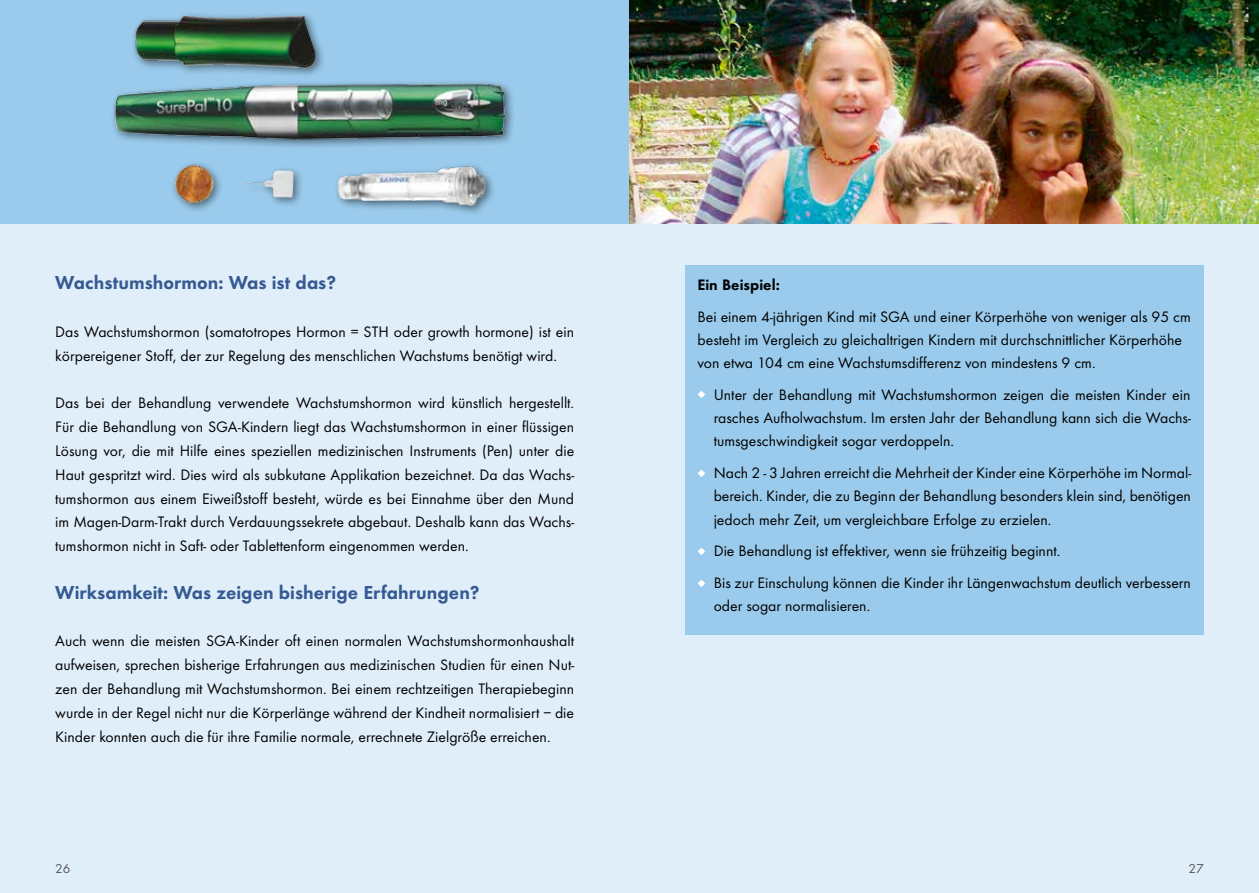
<style>
.page{position:relative;width:1259px;height:893px;background:#e0eefa}
.page>*{position:absolute;margin:0;border:0;box-sizing:border-box;transform-origin:0 0}
.t1{font:800 19.5px "Futura EF";color:#355992}
.t2{font:15.75px/23.9px "Futura EF";color:#000;text-align:justify}
.t3{font:800 15.75px "Futura EF";letter-spacing:.005em;color:#000}
.t4{font:13.5px "Futura EF";color:#575756}
.s1{color:#fff}
</style>
<div class="page">
<div style="left:685px;top:265px;width:518px;height:369px;background:#9acbec"></div>
<div style="left:0;top:0;width:629px;height:223px;background:#9acbec"></div>
<img style="left:629px;top:0;width:630px;height:223px">
<img style="left:103px;top:14px;width:424px;height:210px">
<p class="t1" style="left:55px;top:271px;width:282px">Wachstumshormon: Was ist das?</p>
<p class="t2" style="left:55px;top:320px;width:520px">Das Wachstumshormon (somatotropes Hormon = STH oder growth hormone) ist ein körpereigener Stoff, der zur Regelung des menschlichen Wachstums benötigt wird.</p>
<p class="t2" style="left:55px;top:391px;width:520px">Das bei der Behandlung verwendete Wachstumshormon wird künstlich hergestellt.<br>Für die Behandlung von SGA-Kindern liegt das Wachstumshormon in einer flüssigen Lösung vor, die mit Hilfe eines speziellen medizinischen Instruments (Pen) unter die Haut gespritzt wird. Dies wird als subkutane Applikation bezeichnet. Da das Wachs&shy;tumshormon aus einem Eiweißstoff besteht, würde es bei Einnahme über den Mund im Magen-Darm-Trakt durch Verdauungssekrete abgebaut. Deshalb kann das Wachs&shy;tumshormon nicht in Saft- oder Tablettenform eingenommen werden.</p>
<p class="t1" style="left:55px;top:581px;width:426px">Wirksamkeit: Was zeigen bisherige Erfahrungen?</p>
<p class="t2" style="left:55px;top:629px;width:520px">Auch wenn die meisten SGA-Kinder oft einen normalen Wachstumshormonhaushalt aufweisen, sprechen bisherige Erfahrungen aus medizinischen Studien für einen Nut&shy;zen der Behandlung mit Wachstumshormon. Bei einem rechtzeitigen Therapiebeginn wurde in der Regel nicht nur die Körperlänge während der Kindheit normalisiert – die Kinder konnten auch die für ihre Familie normale, errechnete Zielgröße erreichen.</p>
<p class="t3" style="left:697px;top:275px;width:84px">Ein Beispiel:</p>
<p class="t2" style="left:697px;top:305px;width:495px;line-height:23.2px;text-align:left">Bei einem 4-jährigen Kind mit SGA und einer Körperhöhe von weniger als 95 cm besteht im Vergleich zu gleichaltrigen Kindern mit durchschnittlicher Körperhöhe von etwa 104 cm eine Wachstumsdifferenz von mindestens 9 cm.</p>
<p class="t2" style="left:713px;top:383px;width:479px;line-height:23.2px;text-indent:-16px"><span class="s1">◆</span> Unter der Behandlung mit Wachstumshormon zeigen die meisten Kinder ein rasches Aufholwachstum. Im ersten Jahr der Behandlung kann sich die Wachs&shy;tumsgeschwindigkeit sogar verdoppeln.</p>
<p class="t2" style="left:713px;top:461px;width:479px;line-height:23.2px;text-indent:-16px"><span class="s1">◆</span> Nach 2 - 3 Jahren erreicht die Mehrheit der Kinder eine Körperhöhe im Normal&shy;bereich. Kinder, die zu Beginn der Behandlung besonders klein sind, benötigen jedoch mehr Zeit, um vergleichbare Erfolge zu erzielen.</p>
<p class="t2" style="left:697px;top:539px;width:364px"><span class="s1">◆</span> Die Behandlung ist effektiver, wenn sie frühzeitig beginnt.</p>
<p class="t2" style="left:713px;top:571px;width:479px;line-height:23.2px;text-indent:-16px"><span class="s1">◆</span> Bis zur Einschulung können die Kinder ihr Längenwachstum deutlich verbessern oder sogar normalisieren.</p>
<p class="t4" style="left:55px;top:860px;width:17px">26</p>
<p class="t4" style="left:1188px;top:860px;width:17px">27</p>
</div>
